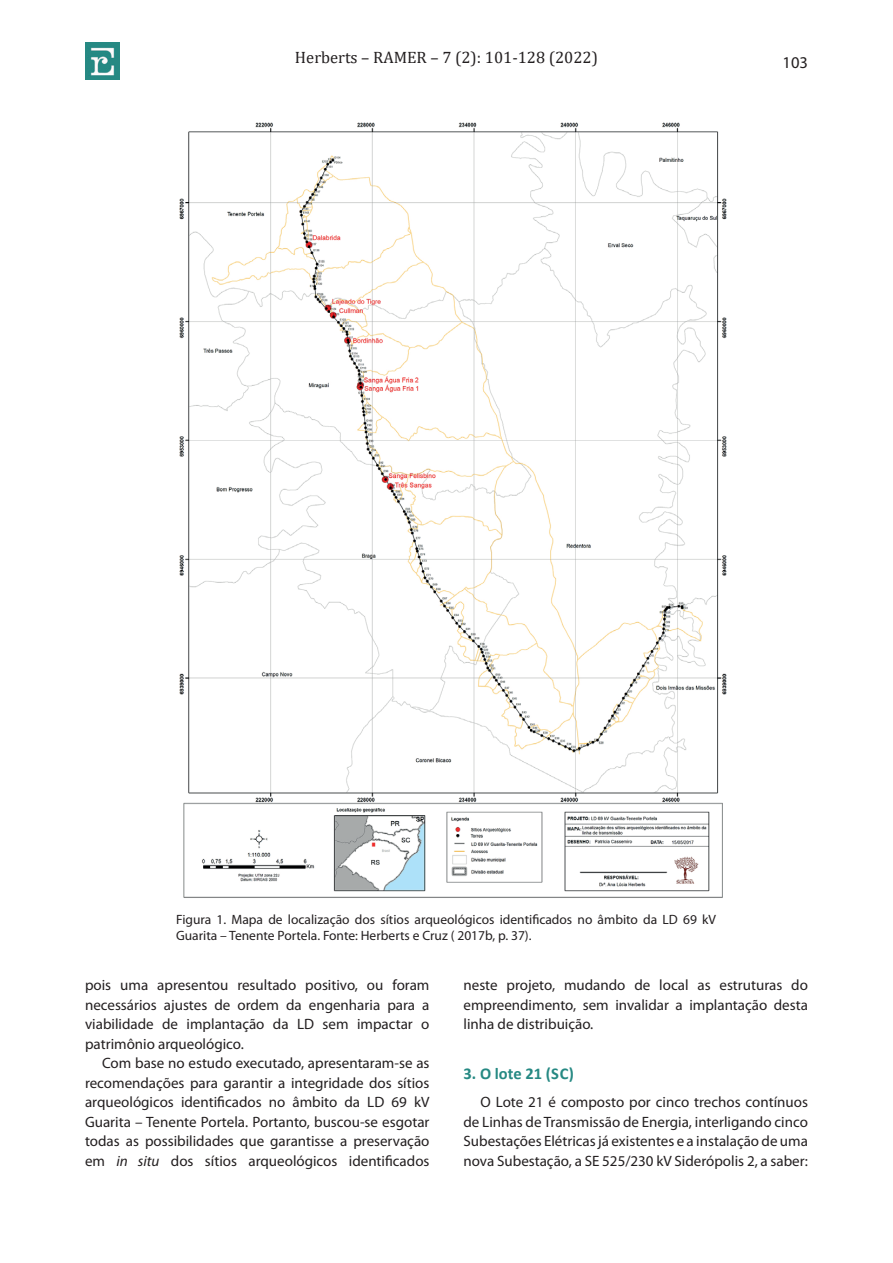
<style>
.page{position:relative;width:893px;height:1263px;background:#fff}
.page>*{position:absolute;margin:0;border:0;box-sizing:border-box;transform-origin:0 0}
.t1{font:16.5px "Cambria";color:#231f20}
.t2{font:700 16.5px "Calibri";color:#268983}
.t3{font:16.5px "Myriad Pro";color:#231f20}
.t4{font:15px/19.5px "Myriad Pro";color:#231f20;text-align:justify}
.t5{font:13.5px/16.2px "Myriad Pro";color:#231f20}
.s1{font-style:italic}
</style>
<div class="page">
<img style="left:85px;top:42px;width:35px;height:37px">
<img style="left:179px;top:122px;width:548px;height:776px">
<p class="t1" style="left:295px;top:47px;width:305px">Herberts – RAMER – 7 (2): 101-128 (2022)</p>
<p class="t3" style="left:782px;top:54px;width:27px">103</p>
<p class="t5" style="left:176px;top:912px;width:541px">Figura 1. Mapa de localização dos sítios arqueológicos identificados no âmbito da LD 69 kV<br>Guarita – Tenente Portela. Fonte: Herberts e Cruz ( 2017b, p. 37).</p>
<p class="t4" style="left:85px;top:975px;width:346px">pois uma apresentou resultado positivo, ou foram necessários ajustes de ordem da engenharia para a viabilidade de implantação da LD sem impactar o patrimônio arqueológico.</p>
<p class="t4" style="left:85px;top:1053px;width:346px;text-indent:17px">Com base no estudo executado, apresentaram-se as recomendações para garantir a integridade dos sítios arqueológicos identificados no âmbito da LD 69 kV Guarita – Tenente Portela. Portanto, buscou-se esgotar todas as possibilidades que garantisse a preservação em <span class="s1">in situ</span> dos sítios arqueológicos identificados</p>
<p class="t4" style="left:463px;top:975px;width:346px">neste projeto, mudando de local as estruturas do empreendimento, sem invalidar a implantação desta linha de distribuição.</p>
<p class="t2" style="left:463px;top:1061px;width:112px">3. O lote 21 (SC)</p>
<p class="t4" style="left:463px;top:1092px;width:346px;text-indent:17px">O Lote 21 é composto por cinco trechos contínuos de Linhas de Transmissão de Energia, interligando cinco Subestações Elétricas já existentes e a instalação de uma nova Subestação, a SE 525/230 kV Siderópolis 2, a saber:</p>
</div>
